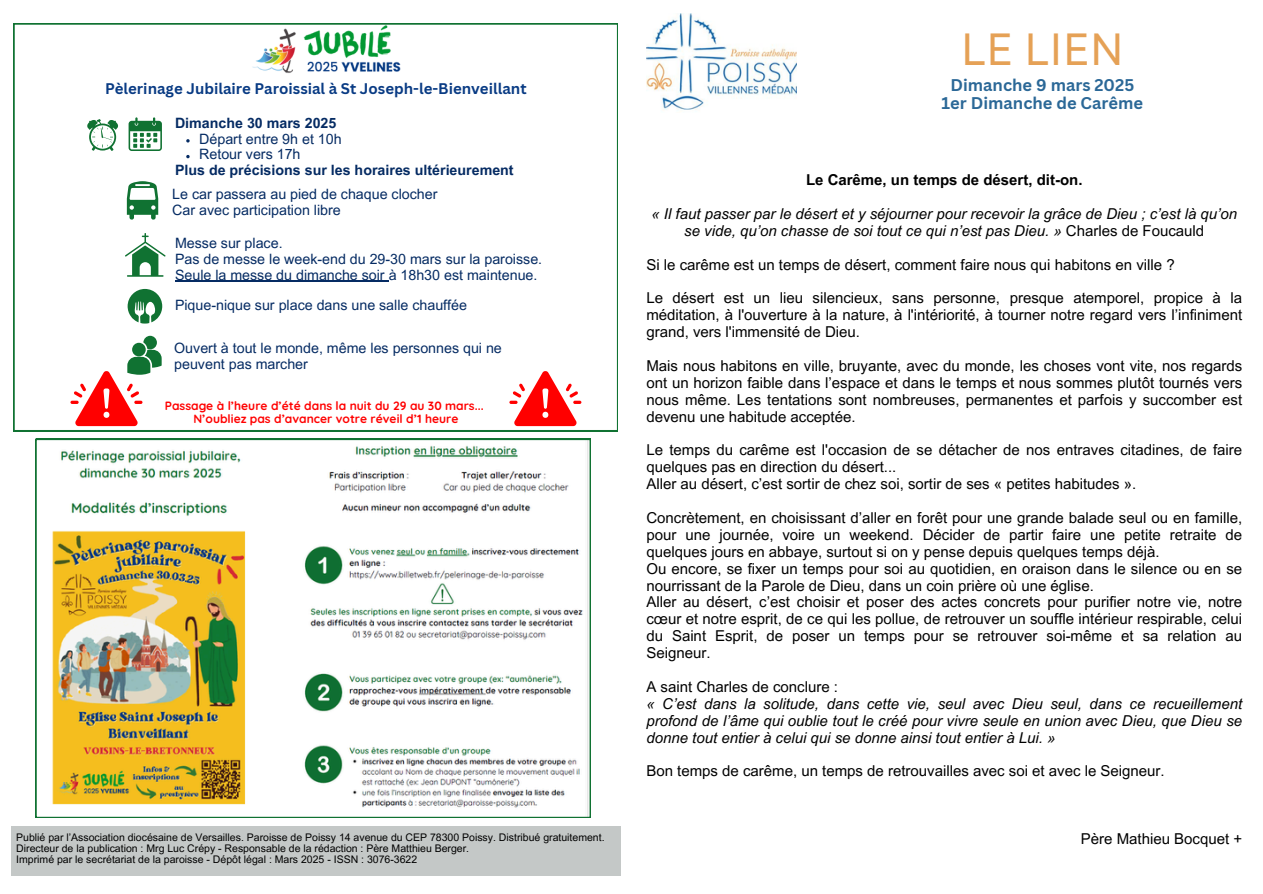
<style>
.page{position:relative;width:1263px;height:894px;background:#fff}
.page>*{position:absolute;margin:0;border:0;box-sizing:border-box;transform-origin:0 0}
.t1{font:45px "Garet";color:#e5a156}
.t2{font:700 16.5px/18px "Canva Sans";color:#2b6897;text-align:center}
.t3{font:15px/17px "Arial MT Pro";color:#000;text-align:justify}
.t4{font:italic 15px/16.8px "Arial MT Pro";color:#000;text-align:center}
.t5{font:700 15px "Canva Sans";color:#093b84}
.t6{font:700 15px "Arial MT Pro";color:#000}
.t7{font:14.25px/15.8px "Arial MT Pro";color:#052b63}
.t8{font:700 14.25px "Arial MT Pro";color:#052b63}
.t9{font:700 12px/13px "Quicksand";color:#f00;text-align:center}
.t10{font:10.5px "Arial MT Pro";color:#000}
.s1{font-style:normal}
</style>
<div class="page">
<img style="left:646px;top:13px;width:150px;height:97px">
<div style="left:11px;top:825px;width:610px;height:50px;background:#c4c8c7"></div>
<svg style="left:14px;top:24px;width:604px;height:407px"></svg>
<img style="left:248px;top:24px;width:156px;height:50px">
<svg style="left:87px;top:119px;width:32px;height:31px"></svg>
<svg style="left:129px;top:117px;width:33px;height:34px"></svg>
<svg style="left:127px;top:181px;width:31px;height:39px"></svg>
<svg style="left:125px;top:233px;width:40px;height:44px"></svg>
<svg style="left:128px;top:289px;width:34px;height:34px"></svg>
<img style="left:36px;top:439px;width:554px;height:378px">
<svg style="left:186px;top:139px;width:4px;height:3px"></svg>
<svg style="left:186px;top:155px;width:4px;height:3px"></svg>
<hr style="left:175px;top:281px;width:101px;height:1px;background:#052b63">
<hr style="left:276px;top:281px;width:113px;height:1px;background:#052b63">
<svg style="left:70px;top:336px;width:92px;height:90px"></svg>
<svg style="left:509px;top:371px;width:72px;height:55px"></svg>
<p class="t5" style="left:105px;top:78px;width:423px">Pèlerinage Jubilaire Paroissial à St Joseph-le-Bienveillant</p>
<p class="t8" style="left:175px;top:117px;width:163px">Dimanche 30 mars 2025</p>
<h5 class="t7" style="left:199px;top:132px;width:144px">Départ entre 9h et 10h</h5>
<p class="t7" style="left:199px;top:148px;width:103px">Retour vers 17h</p>
<p class="t8" style="left:175px;top:165px;width:340px">Plus de précisions sur les horaires ultérieurement</p>
<p class="t7" style="left:172px;top:188px;width:267px">Le car passera au pied de chaque clocher<br>Car avec participation libre</p>
<p class="t7" style="left:175px;top:237px;width:369px">Messe sur place.<br>Pas de messe le week-end du 29-30 mars sur la paroisse.<br>Seule la messe du dimanche soir à 18h30 est maintenue.</p>
<p class="t7" style="left:175px;top:298px;width:294px">Pique-nique sur place dans une salle chauffée</p>
<h4 class="t7" style="left:174px;top:342px;width:329px">Ouvert à tout le monde, même les personnes qui ne peuvent pas marcher</h4>
<p class="t9" style="left:165px;top:398px;width:320px">Passage à l’heure d’été dans la nuit du 29 au 30 mars...<br>N’oubliez pas d’avancer votre réveil d’1 heure</p>
<p class="t10" style="left:16px;top:832px;width:590px">Publié par l’Association diocésaine de Versailles. Paroisse de Poissy 14 avenue du CEP 78300 Poissy. Distribué gratuitement.</p>
<h4 class="t10" style="left:16px;top:844px;width:454px">Directeur de la publication : Mrg Luc Crépy - Responsable de la rédaction : Père Matthieu Berger.</h4>
<h4 class="t10" style="left:16px;top:855px;width:402px">Imprimé par le secrétariat de la paroisse - Dépôt légal : Mars 2025 - ISSN : 3076-3622</h4>
<p class="t1" style="left:961px;top:17px;width:165px">LE LIEN</p>
<p class="t2" style="left:942px;top:76px;width:203px">Dimanche 9 mars 2025<br>1er Dimanche de Carême</p>
<p class="t6" style="left:806px;top:174px;width:278px">Le Carême, un temps de désert, dit-on.</p>
<h1 class="t4" style="left:651px;top:207px;width:587px">« Il faut passer par le désert et y séjourner pour recevoir la grâce de Dieu ; c’est là qu’on se vide, qu’on chasse de soi tout ce qui n’est pas Dieu. » <span class="s1">Charles de Foucauld</span></h1>
<p class="t3" style="left:646px;top:258px;width:530px">Si le carême est un temps de désert, comment faire nous qui habitons en ville ?</p>
<p class="t3" style="left:646px;top:291px;width:597px">Le désert est un lieu silencieux, sans personne, presque atemporel, propice à la méditation, à l'ouverture à la nature, à l'intériorité, à tourner notre regard vers l’infiniment grand, vers l'immensité de Dieu.</p>
<p class="t3" style="left:646px;top:359px;width:597px">Mais nous habitons en ville, bruyante, avec du monde, les choses vont vite, nos regards ont un horizon faible dans l’espace et dans le temps et nous sommes plutôt tournés vers nous même. Les tentations sont nombreuses, permanentes et parfois y succomber est devenu une habitude acceptée.</p>
<h3 class="t3" style="left:646px;top:443px;width:597px;text-align:left">Le temps du carême est l'occasion de se détacher de nos entraves citadines, de faire quelques pas en direction du désert...<br>Aller au désert, c’est sortir de chez soi, sortir de ses « petites habitudes ».</h3>
<p class="t3" style="left:646px;top:511px;width:597px;text-align:left">Concrètement, en choisissant d’aller en forêt pour une grande balade seul ou en famille, pour une journée, voire un weekend. Décider de partir faire une petite retraite de quelques jours en abbaye, surtout si on y pense depuis quelques temps déjà.<br>Ou encore, se fixer un temps pour soi au quotidien, en oraison dans le silence ou en se nourrissant de la Parole de Dieu, dans un coin prière où une église.<br>Aller au désert, c’est choisir et poser des actes concrets pour purifier notre vie, notre cœur et notre esprit, de ce qui les pollue, de retrouver un souffle intérieur respirable, celui du Saint Esprit, de poser un temps pour se retrouver soi-même et sa relation au Seigneur.</p>
<p class="t4" style="left:646px;top:679px;width:597px;text-align:left"><span class="s1">A saint Charles de conclure :<br></span>« C’est dans la solitude, dans cette vie, seul avec Dieu seul, dans ce recueillement profond de l’âme qui oublie tout le créé pour vivre seule en union avec Dieu, que Dieu se donne tout entier à celui qui se donne ainsi tout entier à Lui. »</p>
<h3 class="t3" style="left:646px;top:764px;width:520px">Bon temps de carême, un temps de retrouvailles avec soi et avec le Seigneur.</h3>
<h4 class="t3" style="left:1081px;top:831px;width:163px">Père Mathieu Bocquet +</h4>
</div>
